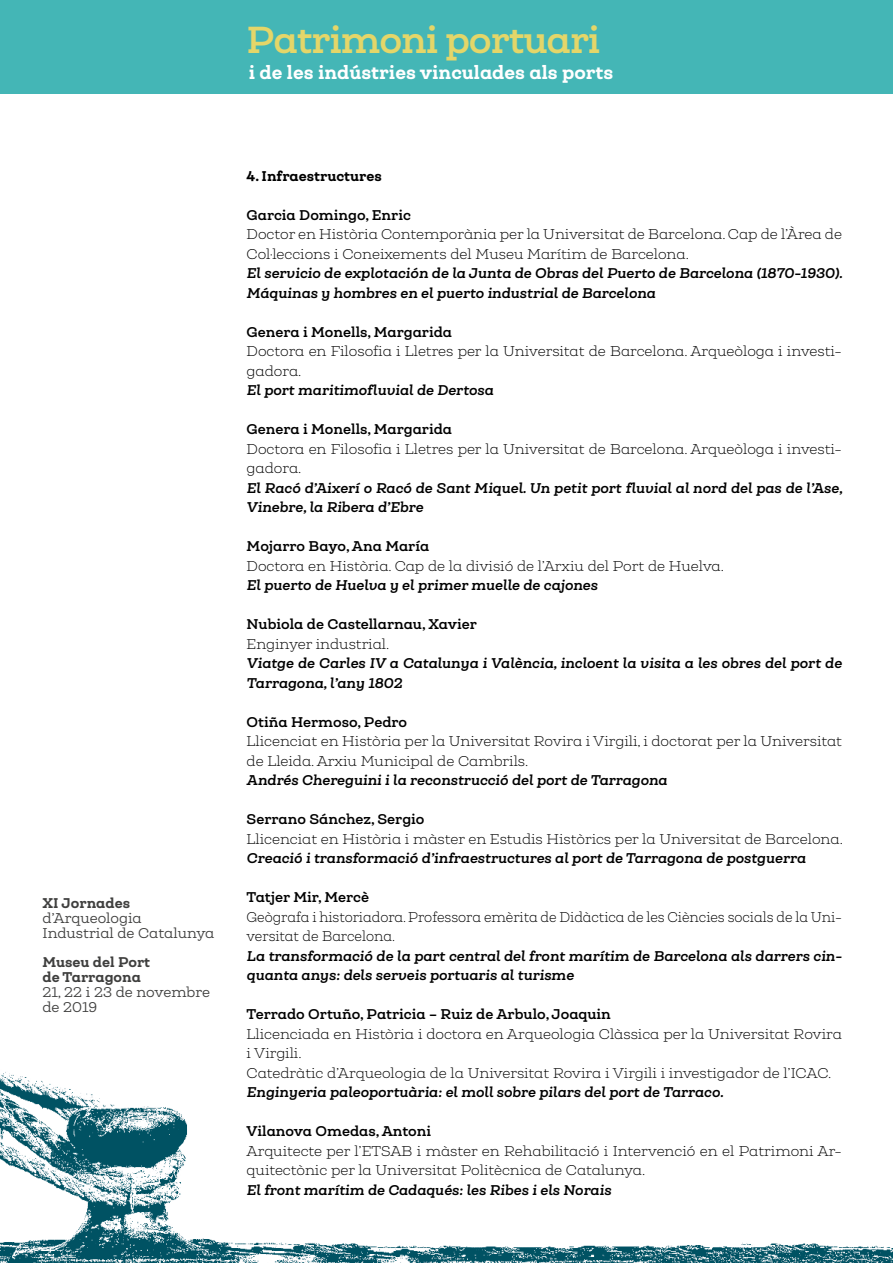
<style>
.page{position:relative;width:893px;height:1263px;background:#fff}
.page>*{position:absolute;margin:0;border:0;box-sizing:border-box;transform-origin:0 0}
.t1{font:700 36px "Queulat";letter-spacing:-.03em;color:#e4d669}
.t2{font:900 18px "Queulat";color:#fff}
.t3{font:300 13.5px/19.5px "Queulat";color:#000}
.t4{font:italic 700 13.5px/19.5px "Queulat";color:#000}
.t5{font:700 13.5px "Queulat";color:#000}
.t6{font:300 13.5px/19.5px "Queulat";color:#000;scale:.94 1}
.t7{font:13.5px/15px "Queulat";color:#3f3f3e}
.t8{font:900 13.5px/15px "Queulat";color:#3f3f3e}
.t9{font:900 13.5px "Queulat";color:#000}
</style>
<div class="page">
<img style="left:0;top:1072px;width:893px;height:191px">
<div style="left:0;top:0;width:893px;height:94px;background:#44b6b6"></div>
<h1 class="t1" style="left:247px;top:16px;width:355px">Patrimoni portuari</h1>
<h2 class="t2" style="left:249px;top:59px;width:366px">i de les indústries vinculades als ports</h2>
<p class="t8" style="left:43px;top:895px;width:89px">XI Jornades</p>
<p class="t7" style="left:43px;top:910px;width:173px">d’Arqueologia<br>Industrial de Catalunya</p>
<p class="t8" style="left:43px;top:955px;width:109px">Museu del Port de Tarragona</p>
<p class="t7" style="left:43px;top:984px;width:169px">21, 22 i 23 de novembre de 2019</p>
<p class="t9" style="left:247px;top:166px;width:137px">4. Infraestructures</p>
<p class="t5" style="left:247px;top:206px;width:166px">Garcia Domingo, Enric</p>
<p class="t3" style="left:247px;top:224px;width:597px">Doctor en Història Contemporània per la Universitat de Barcelona. Cap de l’Àrea de<br>Col·leccions i Coneixements del Museu Marítim de Barcelona.</p>
<p class="t4" style="left:247px;top:263px;width:598px">El servicio de explotación de la Junta de Obras del Puerto de Barcelona (1870-1930).<br>Máquinas y hombres en el puerto industrial de Barcelona</p>
<p class="t5" style="left:247px;top:323px;width:207px">Genera i Monells, Margarida</p>
<p class="t3" style="left:247px;top:341px;width:597px">Doctora en Filosofia i Lletres per la Universitat de Barcelona. Arqueòloga i investi&shy;gadora.</p>
<p class="t4" style="left:247px;top:380px;width:248px">El port maritimofluvial de Dertosa</p>
<p class="t5" style="left:247px;top:420px;width:207px">Genera i Monells, Margarida</p>
<p class="t3" style="left:247px;top:439px;width:597px">Doctora en Filosofia i Lletres per la Universitat de Barcelona. Arqueòloga i investi&shy;gadora.</p>
<p class="t4" style="left:247px;top:478px;width:598px">El Racó d’Aixerí o Racó de Sant Miquel. Un petit port fluvial al nord del pas de l’Ase,<br>Vinebre, la Ribera d’Ebre</p>
<p class="t5" style="left:247px;top:537px;width:184px">Mojarro Bayo, Ana María</p>
<p class="t3" style="left:247px;top:556px;width:479px">Doctora en Història. Cap de la divisió de l’Arxiu del Port de Huelva.</p>
<p class="t4" style="left:247px;top:575px;width:353px">El puerto de Huelva y el primer muelle de cajones</p>
<p class="t5" style="left:247px;top:615px;width:232px">Nubiola de Castellarnau, Xavier</p>
<p class="t3" style="left:247px;top:634px;width:144px">Enginyer industrial.</p>
<p class="t4" style="left:247px;top:653px;width:597px">Viatge de Carles IV a Catalunya i València, incloent la visita a les obres del port de<br>Tarragona, l’any 1802</p>
<p class="t5" style="left:247px;top:713px;width:162px">Otiña Hermoso, Pedro</p>
<p class="t3" style="left:247px;top:731px;width:597px">Llicenciat en Història per la Universitat Rovira i Virgili, i doctorat per la Universitat de Lleida. Arxiu Municipal de Cambrils.</p>
<p class="t4" style="left:247px;top:770px;width:422px">Andrés Chereguini i la reconstrucció del port de Tarragona</p>
<p class="t5" style="left:247px;top:810px;width:179px">Serrano Sánchez, Sergio</p>
<p class="t3" style="left:247px;top:829px;width:598px">Llicenciat en Història i màster en Estudis Històrics per la Universitat de Barcelona.</p>
<p class="t4" style="left:247px;top:848px;width:561px">Creació i transformació d’infraestructures al port de Tarragona de postguerra</p>
<p class="t5" style="left:247px;top:888px;width:124px">Tatjer Mir, Mercè</p>
<p class="t6" style="left:247px;top:907px;width:635px">Geògrafa i historiadora. Professora emèrita de Didàctica de les Ciències socials de la Uni&shy;versitat de Barcelona.</p>
<p class="t4" style="left:247px;top:946px;width:597px">La transformació de la part central del front marítim de Barcelona als darrers cin&shy;quanta anys: dels serveis portuaris al turisme</p>
<p class="t5" style="left:247px;top:1005px;width:366px">Terrado Ortuño, Patricia – Ruiz de Arbulo, Joaquin</p>
<p class="t3" style="left:247px;top:1024px;width:597px">Llicenciada en Història i doctora en Arqueologia Clàssica per la Universitat Rovira i Virgili.</p>
<p class="t3" style="left:247px;top:1063px;width:586px">Catedràtic d’Arqueologia de la Universitat Rovira i Virgili i investigador de l’ICAC.</p>
<p class="t4" style="left:247px;top:1082px;width:478px">Enginyeria paleoportuària: el moll sobre pilars del port de Tarraco.</p>
<p class="t5" style="left:247px;top:1122px;width:186px">Vilanova Omedas, Antoni</p>
<p class="t3" style="left:247px;top:1141px;width:597px">Arquitecte per l’ETSAB i màster en Rehabilitació i Intervenció en el Patrimoni Ar&shy;quitectònic per la Universitat Politècnica de Catalunya.</p>
<p class="t4" style="left:247px;top:1180px;width:366px">El front marítim de Cadaqués: les Ribes i els Norais</p>
</div>
